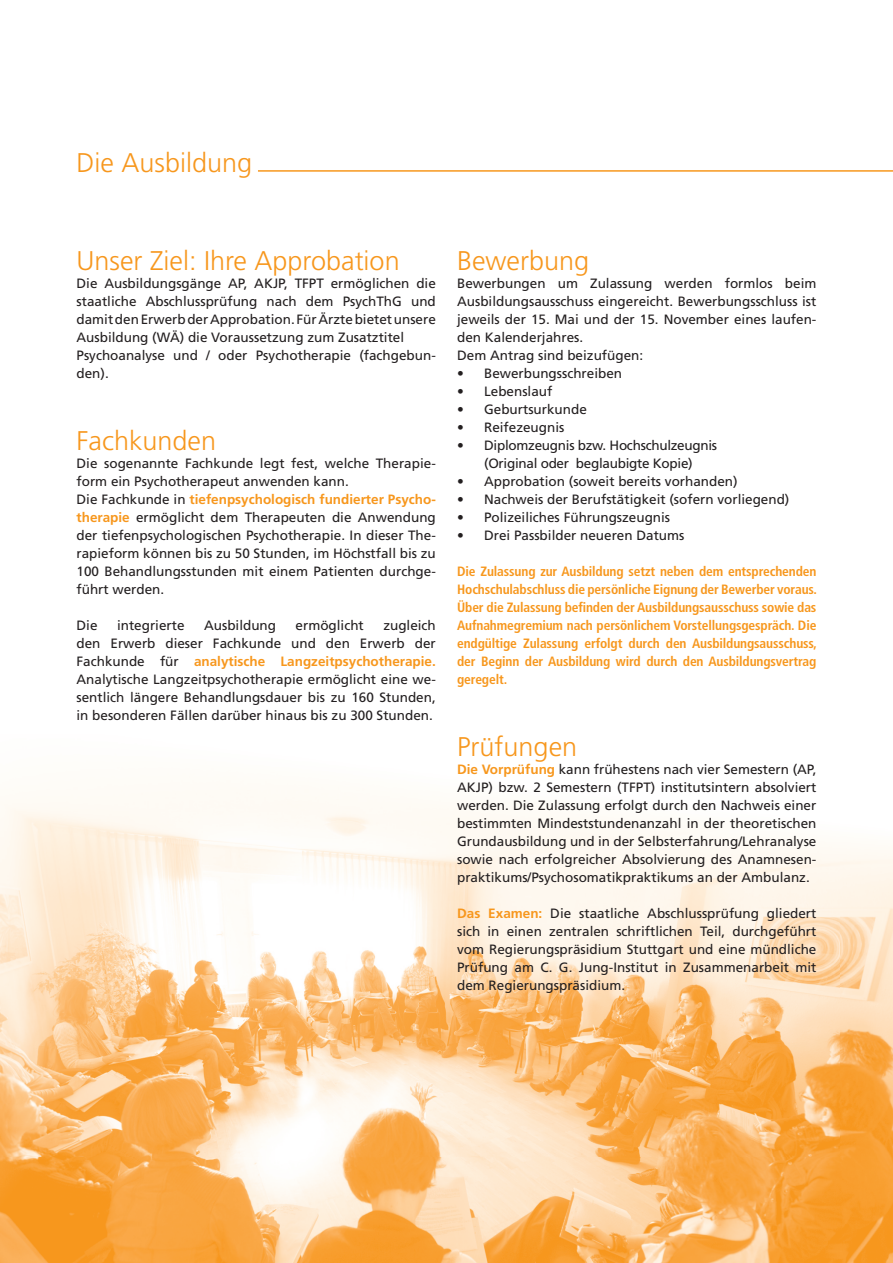
<style>
.page{position:relative;width:893px;height:1263px;background:#fff}
.page>*{position:absolute;margin:0;border:0;box-sizing:border-box;transform-origin:0 0}
.t1{font:300 27px "Frutiger LT Std";color:#f7971d}
.t2{font:13.5px/18px "Frutiger LT Std";color:#231f20}
.t3{font:700 condensed 13.5px/18px "Frutiger LT Std";letter-spacing:-.01em;color:#f7971d;text-align:justify}
.t4{font:13.5px/18px "Frutiger LT Std";letter-spacing:-.02em;color:#231f20;text-align:center}
.s1{font-weight:700;color:#f7971d}
</style>
<div class="page">
<img style="left:0;top:790px;width:893px;height:473px">
<hr style="left:258px;top:170px;width:635px;height:2px;background:#f7971d">
<h1 class="t1" style="left:77px;top:147px;width:177px">Die Ausbildung</h1>
<h1 class="t1" style="left:77px;top:245px;width:325px">Unser Ziel: Ihre Approbation</h1>
<p class="t2" style="left:77px;top:274px;width:361px">Die Ausbildungsgänge AP, AKJP, TFPT ermöglichen die staatliche Abschlussprüfung nach dem PsychThG und damit den Erwerb der Approbation. Für Ärzte bietet unsere Ausbildung (WÄ) die Voraussetzung zum Zusatztitel Psychoanalyse und / oder Psychotherapie (fachgebun&shy;den).</p>
<h1 class="t1" style="left:77px;top:425px;width:141px">Fachkunden</h1>
<p class="t2" style="left:77px;top:454px;width:361px">Die sogenannte Fachkunde legt fest, welche Therapie&shy;form ein Psychotherapeut anwenden kann.<br>Die Fachkunde in <span class="s1">tiefenpsychologisch fundierter Psycho&shy;therapie</span> ermöglicht dem Therapeuten die Anwendung der tiefenpsychologischen Psychotherapie. In dieser The&shy;rapieform können bis zu 50 Stunden, im Höchstfall bis zu 100 Behandlungsstunden mit einem Patienten durchge&shy;führt werden.</p>
<p class="t2" style="left:77px;top:616px;width:23px">Die</p>
<p class="t2" style="left:117px;top:616px;width:69px">integrierte</p>
<p class="t2" style="left:204px;top:616px;width:73px">Ausbildung</p>
<p class="t2" style="left:296px;top:616px;width:70px">ermöglicht</p>
<p class="t2" style="left:77px;top:616px;width:361px;text-align:justify;text-indent:307px">zugleich den Erwerb dieser Fachkunde und den Erwerb der Fachkunde für <span class="s1">analytische Langzeitpsychotherapie.<br></span>Analytische Langzeitpsychotherapie ermöglicht eine we&shy;sentlich längere Behandlungsdauer bis zu 160 Stunden, in besonderen Fällen darüber hinaus bis zu 300 Stunden.</p>
<h1 class="t1" style="left:457px;top:245px;width:134px">Bewerbung</h1>
<p class="t2" style="left:457px;top:274px;width:361px">Bewerbungen um Zulassung werden formlos beim Ausbildungsausschuss eingereicht. Bewerbungsschluss ist jeweils der 15. Mai und der 15. November eines laufen&shy;den Kalenderjahres.<br>Dem Antrag sind beizufügen:</p>
<p class="t2" style="left:457px;top:364px;width:167px">• Bewerbungsschreiben</p>
<p class="t2" style="left:457px;top:382px;width:97px">• Lebenslauf</p>
<p class="t2" style="left:457px;top:400px;width:131px">• Geburtsurkunde</p>
<p class="t2" style="left:457px;top:418px;width:109px">• Reifezeugnis</p>
<p class="t4" style="left:457px;top:436px;width:262px">• Diplomzeugnis bzw. Hochschulzeugnis (Original oder beglaubigte Kopie)</p>
<p class="t2" style="left:457px;top:472px;width:282px">• Approbation (soweit bereits vorhanden)</p>
<p class="t2" style="left:457px;top:490px;width:334px">• Nachweis der Berufstätigkeit (sofern vorliegend)</p>
<p class="t2" style="left:457px;top:508px;width:215px">• Polizeiliches Führungszeugnis</p>
<p class="t2" style="left:457px;top:526px;width:229px">• Drei Passbilder neueren Datums</p>
<p class="t3" style="left:457px;top:562px;width:361px">Die Zulassung zur Ausbildung setzt neben dem entsprechenden Hochschulabschluss die persönliche Eignung der Bewerber voraus.<br>Über die Zulassung befinden der Ausbildungsausschuss sowie das Aufnahmegremium nach persönlichem Vorstellungsgespräch. Die endgültige Zulassung erfolgt durch den Ausbildungsausschuss, der Beginn der Ausbildung wird durch den Ausbildungsvertrag geregelt.</p>
<h1 class="t1" style="left:457px;top:731px;width:122px">Prüfungen</h1>
<p class="t2" style="left:457px;top:760px;width:361px;text-align:justify"><span class="s1">Die Vorprüfung</span> kann frühestens nach vier Semestern (AP, AKJP) bzw. 2 Semestern (TFPT) institutsintern absolviert werden. Die Zulassung erfolgt durch den Nachweis einer bestimmten Mindeststundenanzahl in der theoretischen Grundausbildung und in der Selbsterfahrung/Lehranalyse sowie nach erfolgreicher Absolvierung des Anamnesen&shy;praktikums/Psychosomatikpraktikums an der Ambulanz.</p>
<p class="t2" style="left:457px;top:904px;width:361px;text-align:justify"><span class="s1">Das Examen:</span> Die staatliche Abschlussprüfung gliedert sich in einen zentralen schriftlichen Teil, durchgeführt vom Regierungspräsidium Stuttgart und eine mündliche Prüfung am C. G. Jung-Institut in Zusammenarbeit mit dem Regierungspräsidium.</p>
</div>
